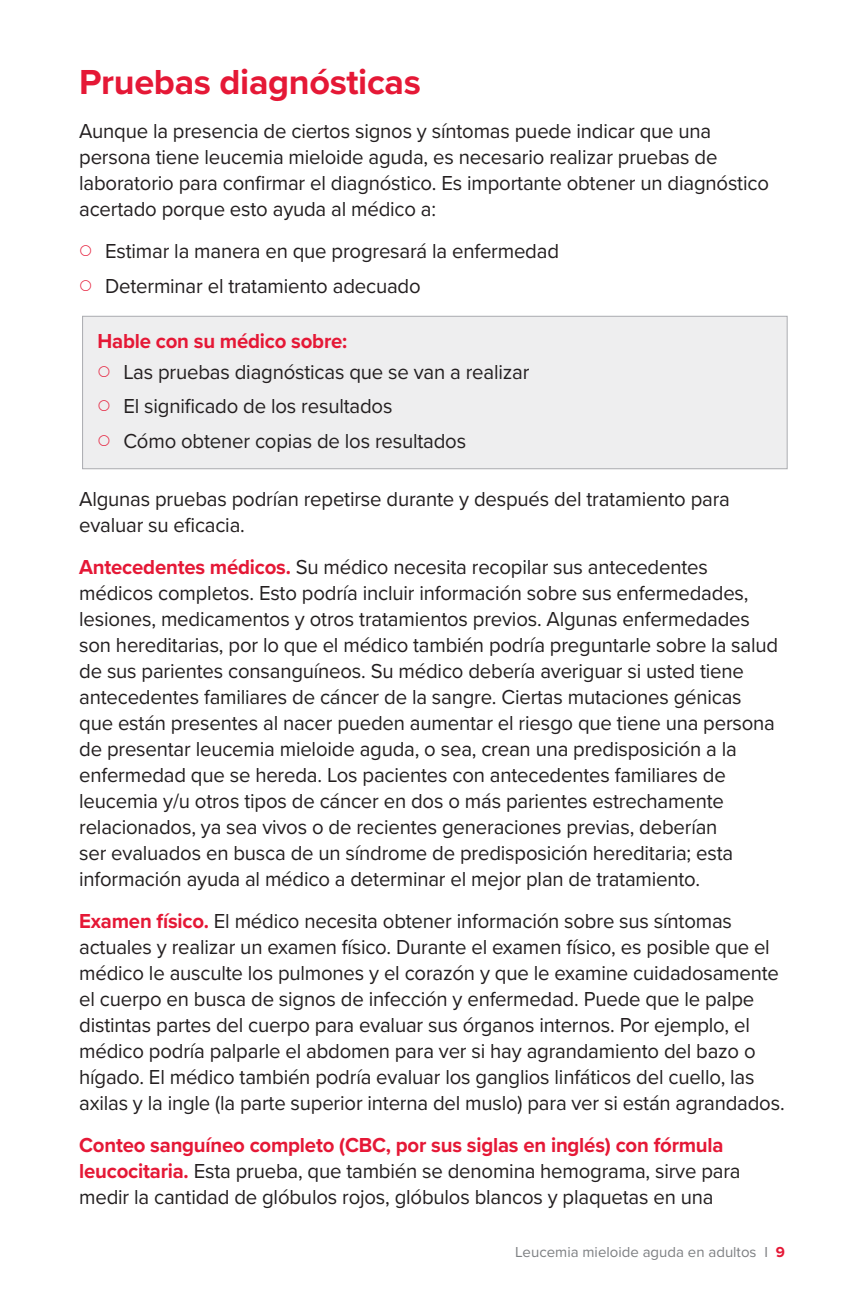
<style>
.page{position:relative;width:864px;height:1296px;background:#fff}
.page>*{position:absolute;margin:0;border:0;box-sizing:border-box;transform-origin:0 0}
.H1_headline{font:700 36px "Proxima Nova";letter-spacing:-.01em;color:#e51836}
.Body_text{font:21px/26px "Proxima Nova";letter-spacing:-.01em;color:#231f20}
.t1{font:700 21px "Proxima Nova";letter-spacing:-.01em;color:#e51836}
.t2{font:15px "Proxima Nova";color:#7d7f82}
.s1{font-weight:700;color:#e51836}
</style>
<div class="page">
<div style="left:83px;top:316px;width:704px;height:153px;background:#eeeeef"></div>
<div style="left:82px;top:316px;width:706px;height:153px;border:1px solid #abacb0"></div>
<p class="H1_headline" style="left:79px;top:55px;width:343px">Pruebas diagnósticas</p>
<p class="Body_text" style="left:79px;top:117px;width:691px">Aunque la presencia de ciertos signos y síntomas puede indicar que una persona tiene leucemia mieloide aguda, es necesario realizar pruebas de laboratorio para confirmar el diagnóstico. Es importante obtener un diagnóstico acertado porque esto ayuda al médico a:</p>
<p class="Body_text" style="left:105px;top:237px;width:455px">Estimar la manera en que progresará la enfermedad</p>
<p class="Body_text" style="left:105px;top:272px;width:317px">Determinar el tratamiento adecuado</p>
<p class="t1" style="left:97px;top:325px;width:251px">Hable con su médico sobre:</p>
<p class="Body_text" style="left:123px;top:358px;width:408px">Las pruebas diagnósticas que se van a realizar</p>
<p class="Body_text" style="left:123px;top:392px;width:271px">El significado de los resultados</p>
<p class="Body_text" style="left:123px;top:427px;width:344px">Cómo obtener copias de los resultados</p>
<p class="Body_text" style="left:79px;top:485px;width:652px">Algunas pruebas podrían repetirse durante y después del tratamiento para evaluar su eficacia.</p>
<p class="Body_text" style="left:79px;top:553px;width:700px"><span class="s1">Antecedentes médicos.</span> Su médico necesita recopilar sus antecedentes médicos completos. Esto podría incluir información sobre sus enfermedades, lesiones, medicamentos y otros tratamientos previos. Algunas enfermedades son hereditarias, por lo que el médico también podría preguntarle sobre la salud de sus parientes consanguíneos. Su médico debería averiguar si usted tiene antecedentes familiares de cáncer de la sangre. Ciertas mutaciones génicas que están presentes al nacer pueden aumentar el riesgo que tiene una persona de presentar leucemia mieloide aguda, o sea, crean una predisposición a la enfermedad que se hereda. Los pacientes con antecedentes familiares de leucemia y/u otros tipos de cáncer en dos o más parientes estrechamente relacionados, ya sea vivos o de recientes generaciones previas, deberían<br>ser evaluados en busca de un síndrome de predisposición hereditaria; esta información ayuda al médico a determinar el mejor plan de tratamiento.</p>
<p class="Body_text" style="left:79px;top:907px;width:707px"><span class="s1">Examen físico.</span> El médico necesita obtener información sobre sus síntomas actuales y realizar un examen físico. Durante el examen físico, es posible que el médico le ausculte los pulmones y el corazón y que le examine cuidadosamente el cuerpo en busca de signos de infección y enfermedad. Puede que le palpe distintas partes del cuerpo para evaluar sus órganos internos. Por ejemplo, el médico podría palparle el abdomen para ver si hay agrandamiento del bazo o hígado. El médico también podría evaluar los ganglios linfáticos del cuello, las axilas y la ingle (la parte superior interna del muslo) para ver si están agrandados.</p>
<p class="Body_text" style="left:79px;top:1131px;width:663px"><span class="s1">Conteo sanguíneo completo (CBC, por sus siglas en inglés) con fórmula leucocitaria.</span> Esta prueba, que también se denomina hemograma, sirve para medir la cantidad de glóbulos rojos, glóbulos blancos y plaquetas en una</p>
<p class="t2" style="left:515px;top:1241px;width:271px">Leucemia mieloide aguda en adultos I <span class="s1">9</span></p>
</div>
